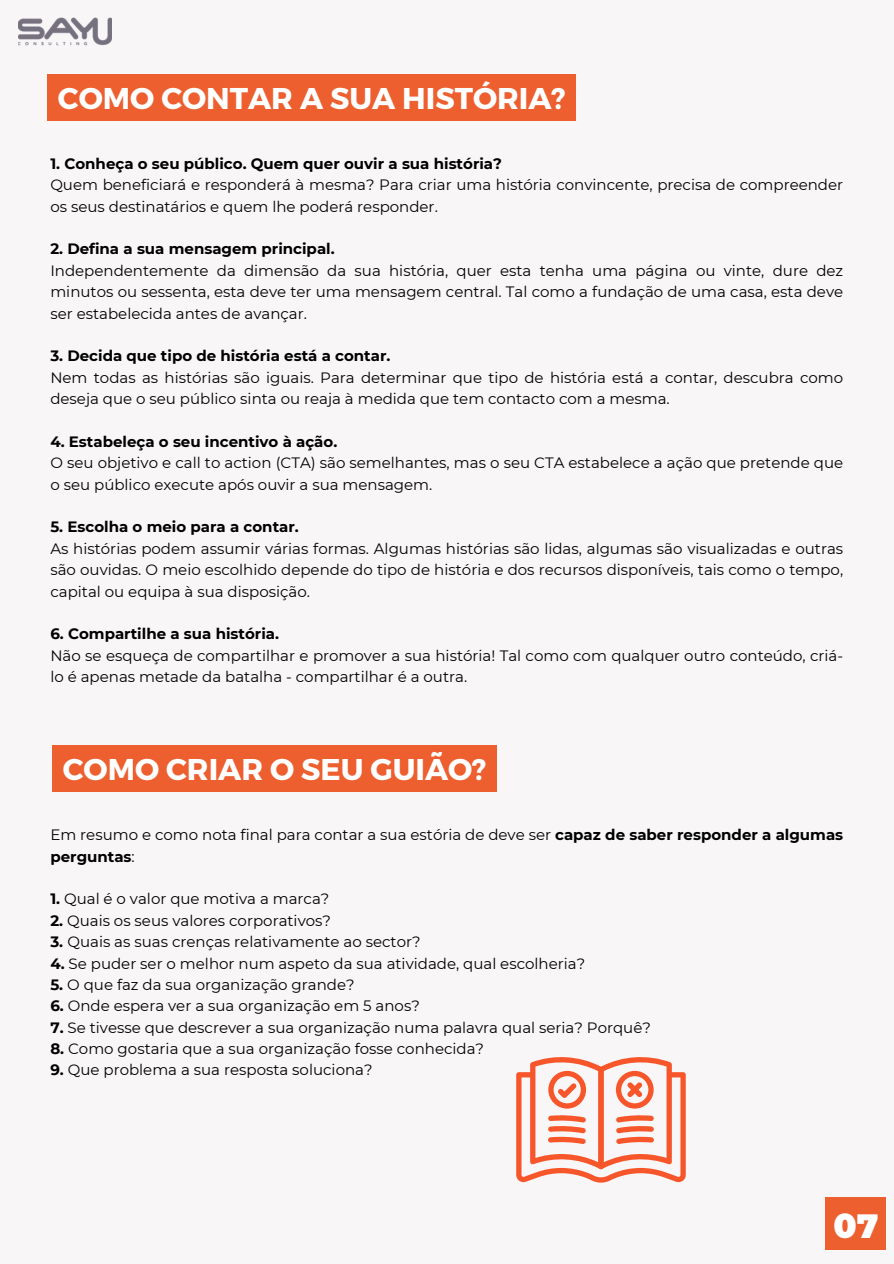
<style>
.page{position:relative;width:894px;height:1264px;background:#fff}
.page>*{position:absolute;margin:0;border:0;box-sizing:border-box;transform-origin:0 0}
.t1{font:900 33.6px "Montserrat";color:#fff}
.t2{font:700 30px "Montserrat";color:#fff}
.t3{font:15px/21.3px "Montserrat";color:#000}
.t4{font:700 15px "Montserrat";color:#000}
.s1{font-weight:700}
</style>
<div class="page">
<div style="left:0;top:0;width:893px;height:1263px;background:#f8f6f7"></div>
<div style="left:825px;top:1197px;width:60px;height:53px;background:#ed5f2f"></div>
<img style="left:18px;top:17px;width:94px;height:29px">
<svg style="left:516px;top:1057px;width:169px;height:125px"></svg>
<div style="left:47px;top:74px;width:529px;height:47px;background:#ed5f2f"></div>
<div style="left:52px;top:745px;width:445px;height:47px;background:#ed5f2f"></div>
<h1 class="t2" style="left:58px;top:79px;width:509px">COMO CONTAR A SUA HISTÓRIA?</h1>
<p class="t4" style="left:50px;top:154px;width:453px">1. Conheça o seu público. Quem quer ouvir a sua história?</p>
<p class="t3" style="left:50px;top:174px;width:794px">Quem beneficiará e responderá à mesma? Para criar uma história convincente, precisa de compreender os seus destinatários e quem lhe poderá responder.</p>
<p class="t4" style="left:50px;top:240px;width:286px">2. Defina a sua mensagem principal.</p>
<p class="t3" style="left:50px;top:260px;width:794px;text-align:justify">Independentemente da dimensão da sua história, quer esta tenha uma página ou vinte, dure dez minutos ou sessenta, esta deve ter uma mensagem central. Tal como a fundação de uma casa, esta deve ser estabelecida antes de avançar.</p>
<p class="t4" style="left:50px;top:347px;width:341px">3. Decida que tipo de história está a contar.</p>
<p class="t3" style="left:50px;top:367px;width:794px">Nem todas as histórias são iguais. Para determinar que tipo de história está a contar, descubra como deseja que o seu público sinta ou reaja à medida que tem contacto com a mesma.</p>
<p class="t4" style="left:50px;top:432px;width:288px">4. Estabeleça o seu incentivo à ação.</p>
<p class="t3" style="left:50px;top:452px;width:794px">O seu objetivo e call to action (CTA) são semelhantes, mas o seu CTA estabelece a ação que pretende que o seu público execute após ouvir a sua mensagem.</p>
<p class="t4" style="left:50px;top:518px;width:250px">5. Escolha o meio para a contar.</p>
<p class="t3" style="left:50px;top:538px;width:794px;text-align:justify">As histórias podem assumir várias formas. Algumas histórias são lidas, algumas são visualizadas e outras são ouvidas. O meio escolhido depende do tipo de história e dos recursos disponíveis, tais como o tempo, capital ou equipa à sua disposição.</p>
<p class="t4" style="left:50px;top:625px;width:230px">6. Compartilhe a sua história.</p>
<h1 class="t3" style="left:50px;top:644px;width:794px">Não se esqueça de compartilhar e promover a sua história! Tal como com qualquer outro conteúdo, criá&shy;lo é apenas metade da batalha - compartilhar é a outra.</h1>
<p class="t2" style="left:63px;top:750px;width:425px">COMO CRIAR O SEU GUIÃO?</p>
<p class="t3" style="left:50px;top:824px;width:794px">Em resumo e como nota final para contar a sua estória de deve ser <span class="s1">capaz de saber responder a algumas perguntas</span>:</p>
<p class="t3" style="left:50px;top:888px;width:280px"><span class="s1">1.</span> Qual é o valor que motiva a marca?</p>
<p class="t3" style="left:50px;top:909px;width:282px"><span class="s1">2.</span> Quais os seus valores corporativos?</p>
<p class="t3" style="left:50px;top:931px;width:371px"><span class="s1">3.</span> Quais as suas crenças relativamente ao sector?</p>
<p class="t3" style="left:50px;top:952px;width:536px"><span class="s1">4.</span> Se puder ser o melhor num aspeto da sua atividade, qual escolheria?</p>
<p class="t3" style="left:50px;top:973px;width:306px"><span class="s1">5.</span> O que faz da sua organização grande?</p>
<p class="t3" style="left:50px;top:995px;width:371px"><span class="s1">6.</span> Onde espera ver a sua organização em 5 anos?</p>
<p class="t3" style="left:50px;top:1016px;width:602px"><span class="s1">7.</span> Se tivesse que descrever a sua organização numa palavra qual seria? Porquê?</p>
<p class="t3" style="left:50px;top:1038px;width:435px"><span class="s1">8.</span> Como gostaria que a sua organização fosse conhecida?</p>
<p class="t3" style="left:50px;top:1059px;width:323px"><span class="s1">9.</span> Que problema a sua resposta soluciona?</p>
<p class="t1" style="left:833px;top:1205px;width:46px">07</p>
</div>
